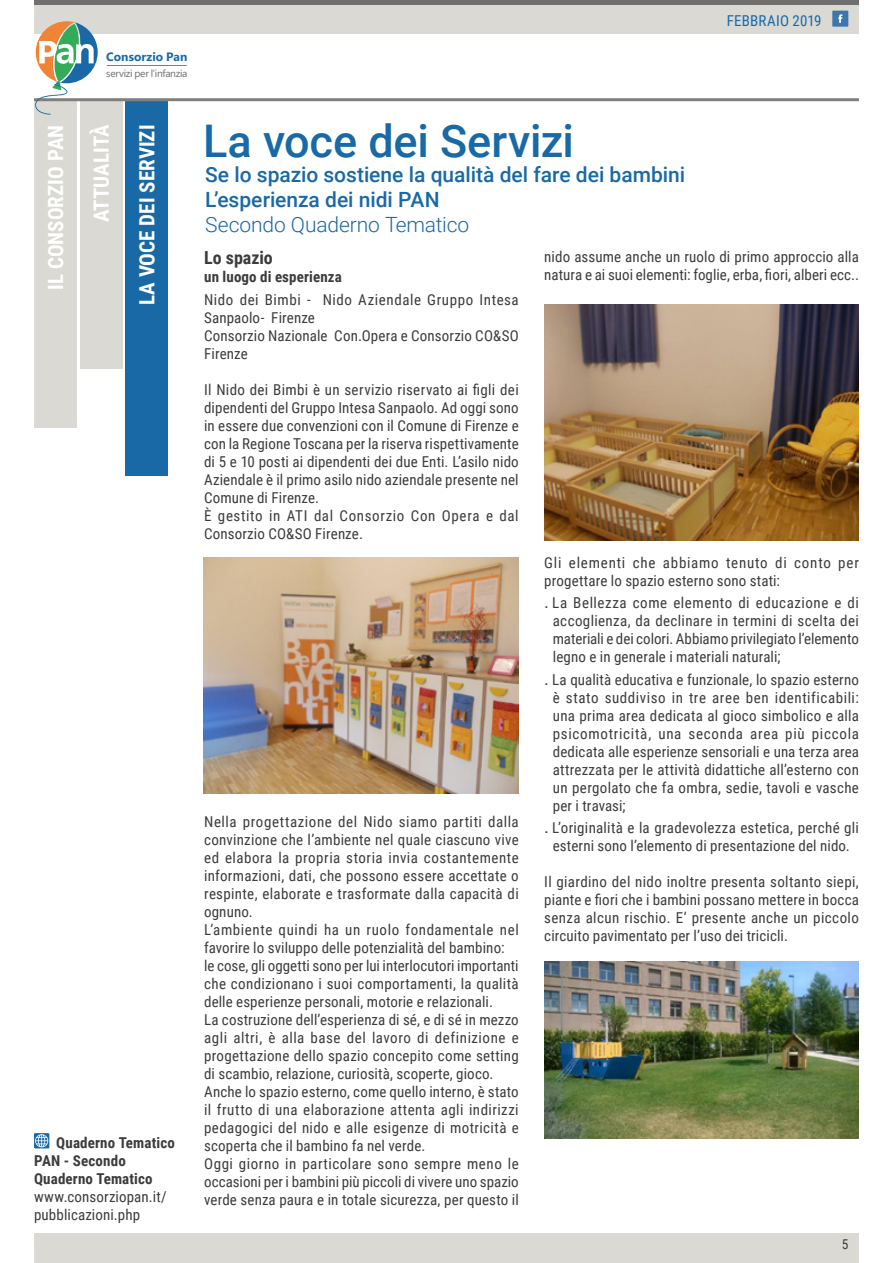
<style>
.page{position:relative;width:893px;height:1263px;background:#fff}
.page>*{position:absolute;margin:0;border:0;box-sizing:border-box;transform-origin:0 0}
.t1{font:500 45px "Roboto";letter-spacing:-.005em;color:#1969a7}
.t2{font:500 21px/25.2px "Roboto";color:#1969a7}
.t3{font:700 21px/45.8px "Roboto Condensed";color:#fff;text-align:right}
.t4{font:300 21px "Roboto";letter-spacing:-.005em;color:#1969a7}
.t5{font:700 18px "Roboto Condensed";color:#3c3c3b}
.t6{font:15px/18px "Roboto Condensed";letter-spacing:.01em;color:#3c3c3b}
.t7{font:15px/18px "Roboto Condensed";letter-spacing:.04em;color:#3c3c3b}
.t8{font:700 15px/18px "Roboto Condensed";letter-spacing:.01em;color:#3c3c3b}
.t9{font:15px "Roboto Condensed";letter-spacing:.01em;color:#1969a7}
.t10{font:13.5px "Roboto Condensed";color:#3c3c3b}
.t11{font:700 12.15px "Segoe WP";color:#1969a7}
.t12{font:10.2px "Segoe WP";letter-spacing:-.03em;color:#706f6f}
.s1{font-family:"Franklin Gothic"}
</style>
<div class="page">
<div style="left:34px;top:0;width:825px;height:34px;background:#dad9d3"></div>
<hr style="left:34px;top:0;width:825px;height:4px;background:#706f6f">
<div style="left:832px;top:11px;width:16px;height:16px;background:#3c76af"></div>
<svg style="left:838px;top:14px;width:5px;height:9px"></svg>
<div style="left:34px;top:101px;width:43px;height:327px;background:#dad9d3"></div>
<div style="left:80px;top:101px;width:42px;height:268px;background:#dad9d3"></div>
<div style="left:125px;top:101px;width:43px;height:374px;background:#1969a7"></div>
<hr style="left:34px;top:98px;width:825px;height:3px;background:#818080">
<hr style="left:107px;top:65px;width:80px;height:1px;background:#33ab58">
<svg style="left:35px;top:21px;width:63px;height:94px"></svg>
<div style="left:34px;top:1233px;width:825px;height:30px;background:#dad9d3"></div>
<svg style="left:34px;top:1133px;width:15px;height:15px"></svg>
<svg style="left:35px;top:1134px;width:13px;height:13px"></svg>
<img style="left:203px;top:557px;width:316px;height:237px">
<img style="left:544px;top:304px;width:315px;height:236px">
<img style="left:544px;top:961px;width:315px;height:177px">
<p class="t11" style="left:106px;top:48px;width:83px">Consorzio Pan</p>
<p class="t12" style="left:106px;top:66px;width:83px">servizi per l’infanzia</p>
<p class="t9" style="left:727px;top:10px;width:96px">FEBBRAIO 2019</p>
<h2 class="t3" style="left:32px;top:305px;width:182px;rotate:-90deg">IL CONSORZIO PAN<br>ATTUALITÀ<br>LA VOCE DEI SERVIZI</h2>
<p class="t8" style="left:34px;top:1133px;width:142px;text-indent:22px">Quaderno Tematico<br>PAN - Secondo<br>Quaderno Tematico</p>
<p class="t6" style="left:34px;top:1187px;width:134px">www.consorziopan.it/ pubblicazioni.php</p>
<h1 class="t1" style="left:203px;top:110px;width:372px">La voce dei Servizi</h1>
<h2 class="t2" style="left:205px;top:161px;width:481px">Se lo spazio sostiene la qualità del fare dei bambini<br>L’esperienza dei nidi PAN</h2>
<h2 class="t4" style="left:205px;top:210px;width:266px">Secondo Quaderno Tematico</h2>
<p class="t5" style="left:204px;top:245px;width:70px">Lo spazio</p>
<p class="t8" style="left:204px;top:267px;width:139px">un luogo di esperienza</p>
<p class="t6" style="left:204px;top:290px;width:316px">Nido dei Bimbi - Nido Aziendale Gruppo Intesa<br>Sanpaolo- Firenze<br>Consorzio Nazionale Con.Opera e Consorzio CO&amp;SO<br>Firenze</p>
<p class="t6" style="left:204px;top:380px;width:316px">Il Nido dei Bimbi è un servizio riservato ai figli dei dipendenti del Gruppo Intesa Sanpaolo. Ad oggi sono in essere due convenzioni con il Comune di Firenze e con la Regione Toscana per la riserva rispettivamente di 5 e 10 posti ai dipendenti dei due Enti. L’asilo nido Aziendale è il primo asilo nido aziendale presente nel Comune di Firenze.<br>È gestito in ATI dal Consorzio Con Opera e dal Consorzio CO&amp;SO Firenze.</p>
<p class="t6" style="left:204px;top:812px;width:316px">Nella progettazione del Nido siamo partiti dalla convinzione che l’ambiente nel quale ciascuno vive ed elabora la propria storia invia costantemente informazioni, dati, che possono essere accettate o respinte, elaborate e trasformate dalla capacità di ognuno.<br>L’ambiente quindi ha un ruolo fondamentale nel favorire lo sviluppo delle potenzialità del bambino:<br>le cose, gli oggetti sono per lui interlocutori importanti che condizionano i suoi comportamenti, la qualità delle esperienze personali, motorie e relazionali.<br>La costruzione dell’esperienza di sé, e di sé in mezzo agli altri, è alla base del lavoro di definizione e progettazione dello spazio concepito come setting di scambio, relazione, curiosità, scoperte, gioco.<br>Anche lo spazio esterno, come quello interno, è stato il frutto di una elaborazione attenta agli indirizzi pedagogici del nido e alle esigenze di motricità e scoperta che il bambino fa nel verde.<br>Oggi giorno in particolare sono sempre meno le occasioni per i bambini più piccoli di vivere uno spazio verde senza paura e in totale sicurezza, per questo il</p>
<p class="t6" style="left:544px;top:247px;width:316px">nido assume anche un ruolo di primo approccio alla natura e ai suoi elementi: foglie, erba, fiori, alberi ecc..</p>
<p class="t7" style="left:544px;top:553px;width:316px">Gli elementi che abbiamo tenuto di conto per progettare lo spazio esterno sono stati:</p>
<p class="t6" style="left:553px;top:593px;width:308px;text-align:justify;text-indent:-9px"><span class="s1">.</span> La Bellezza come elemento di educazione e di accoglienza, da declinare in termini di scelta dei materiali e dei colori. Abbiamo privilegiato l’elemento legno e in generale i materiali naturali;</p>
<p class="t6" style="left:553px;top:670px;width:308px;text-align:justify;text-indent:-9px"><span class="s1">.</span> La qualità educativa e funzionale, lo spazio esterno è stato suddiviso in tre aree ben identificabili: una prima area dedicata al gioco simbolico e alla psicomotricità, una seconda area più piccola dedicata alle esperienze sensoriali e una terza area attrezzata per le attività didattiche all’esterno con un pergolato che fa ombra, sedie, tavoli e vasche per i travasi;</p>
<p class="t6" style="left:544px;top:818px;width:316px;text-align:center"><span class="s1">.</span> L’originalità e la gradevolezza estetica, perché gli esterni sono l’elemento di presentazione del nido.</p>
<p class="t6" style="left:544px;top:872px;width:316px;text-align:justify">Il giardino del nido inoltre presenta soltanto siepi, piante e fiori che i bambini possano mettere in bocca senza alcun rischio. E’ presente anche un piccolo circuito pavimentato per l’uso dei tricicli.</p>
<p class="t10" style="left:842px;top:1234px;width:8px">5</p>
</div>
